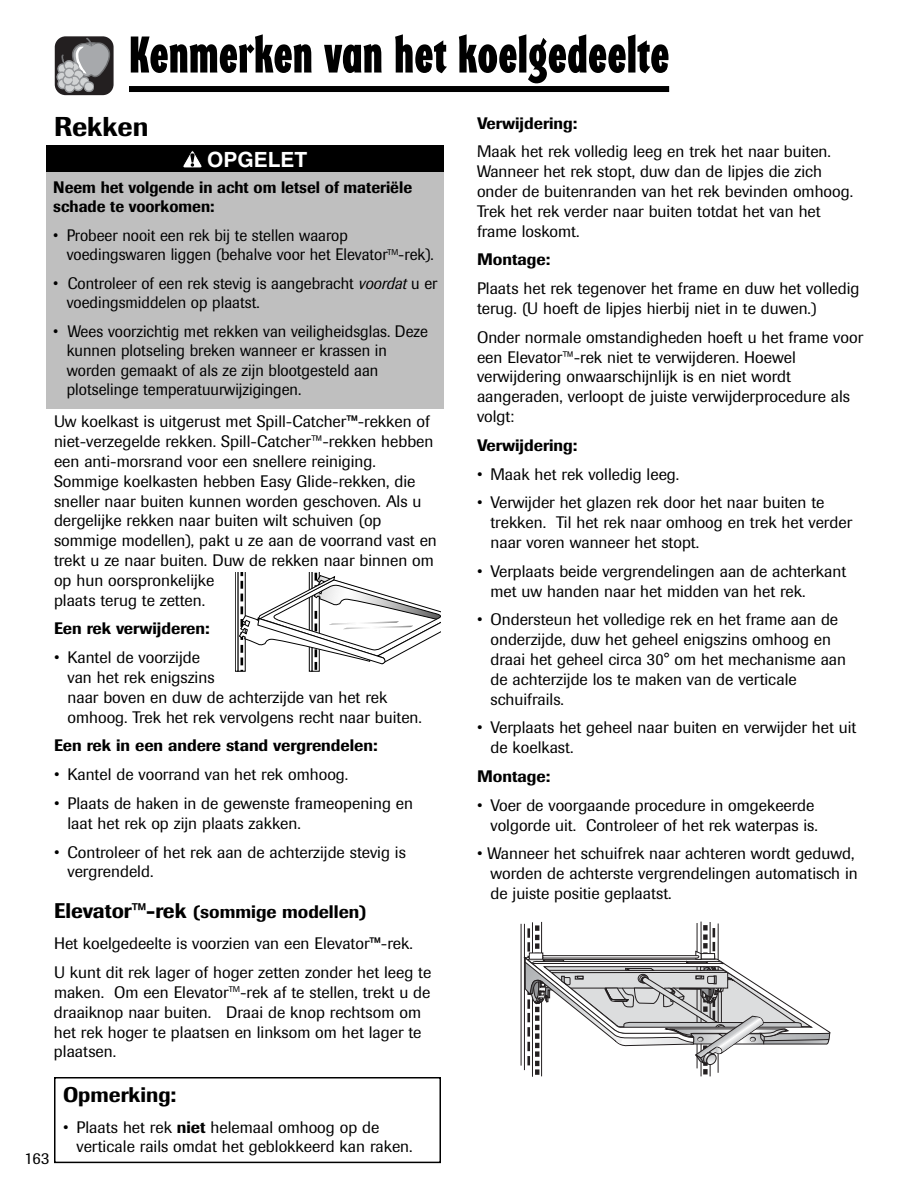
<style>
.page{position:relative;width:918px;height:1188px;background:#fff}
.page>*{position:absolute;margin:0;border:0;box-sizing:border-box;transform-origin:0 0}
.t1{font:54px "Regatta Condensed Plain";color:#000}
.t2{font:500 27px "Imago";color:#000}
.t3{font:500 21px "Imago";color:#000}
.t4{font:700 21px "Helvetica";color:#fff}
.t5{font:500 18px "Imago";color:#000}
.t6{font:16.5px/19.8px "Imago";color:#000}
.t7{font:16.5px/19.5px "Imago";color:#000;scale:.95 1}
.t8{font:500 16.5px "Imago";color:#000}
.t9{font:500 16.5px/19.5px "Imago";color:#000;scale:.95 1}
.s1{font-style:italic}
.s2{font-weight:500}
.s3{font-size:21px}
</style>
<div class="page">
<div style="left:55px;top:36px;width:59px;height:59px;background:#231f20;border-radius:11px"></div>
<svg style="left:56px;top:38px;width:58px;height:56px"></svg>
<div style="left:129px;top:86px;width:540px;height:6px;background:#000"></div>
<div style="left:46px;top:169px;width:398px;height:240px;background:#bfbfbf"></div>
<div style="left:46px;top:145px;width:398px;height:27px;background:#000"></div>
<svg style="left:183px;top:150px;width:19px;height:18px"></svg>
<svg style="left:236px;top:572px;width:205px;height:99px"></svg>
<div style="left:54px;top:1077px;width:387px;height:86px;border:2px solid #000"></div>
<hr style="left:710px;top:922px;width:1px;height:111px;background:#231f20">
<hr style="left:701px;top:922px;width:1px;height:111px;background:#231f20">
<hr style="left:697px;top:923px;width:1px;height:110px;background:#231f20">
<hr style="left:718px;top:924px;width:1px;height:109px;background:#231f20">
<hr style="left:532px;top:922px;width:1px;height:155px;background:#231f20">
<hr style="left:541px;top:922px;width:1px;height:154px;background:#231f20">
<hr style="left:521px;top:924px;width:1px;height:142px;background:#231f20">
<hr style="left:524px;top:924px;width:1px;height:146px;background:#231f20">
<svg style="left:524px;top:925px;width:306px;height:151px"></svg>
<h1 class="t1" style="left:129px;top:33px;width:542px">Kenmerken van het koelgedeelte</h1>
<h2 class="t2" style="left:54px;top:117px;width:96px">Rekken</h2>
<p class="t8" style="left:477px;top:117px;width:102px">Verwijdering:</p>
<p class="t6" style="left:477px;top:143px;width:378px">Maak het rek volledig leeg en trek het naar buiten.<br>Wanneer het rek stopt, duw dan de lipjes die zich onder de buitenranden van het rek bevinden omhoog.<br>Trek het rek verder naar buiten totdat het van het frame loskomt.</p>
<p class="t8" style="left:477px;top:254px;width:75px">Montage:</p>
<p class="t6" style="left:477px;top:280px;width:384px">Plaats het rek tegenover het frame en duw het volledig terug. (U hoeft de lipjes hierbij niet in te duwen.)</p>
<p class="t6" style="left:477px;top:329px;width:388px">Onder normale omstandigheden hoeft u het frame voor een Elevator™-rek niet te verwijderen. Hoewel verwijdering onwaarschijnlijk is en niet wordt aangeraden, verloopt de juiste verwijderprocedure als volgt:</p>
<p class="t8" style="left:477px;top:439px;width:102px">Verwijdering:</p>
<p class="t6" style="left:477px;top:466px;width:204px">• Maak het rek volledig leeg.</p>
<p class="t6" style="left:491px;top:494px;width:363px;text-indent:-14px">• Verwijder het glazen rek door het naar buiten te trekken. Til het rek naar omhoog en trek het verder naar voren wanneer het stopt.</p>
<p class="t6" style="left:491px;top:563px;width:357px;text-indent:-14px">• Verplaats beide vergrendelingen aan de achterkant met uw handen naar het midden van het rek.</p>
<p class="t6" style="left:491px;top:611px;width:357px;text-indent:-14px">• Ondersteun het volledige rek en het frame aan de onderzijde, duw het geheel enigszins omhoog en draai het geheel circa 30° om het mechanisme aan de achterzijde los te maken van de verticale schuifrails.</p>
<p class="t6" style="left:491px;top:719px;width:367px;text-indent:-14px">• Verplaats het geheel naar buiten en verwijder het uit de koelkast.</p>
<p class="t8" style="left:477px;top:770px;width:75px">Montage:</p>
<p class="t6" style="left:477px;top:797px;width:342px;text-align:right">• Voer de voorgaande procedure in omgekeerde volgorde uit. Controleer of het rek waterpas is.</p>
<p class="t6" style="left:491px;top:845px;width:369px;text-indent:-14px">• Wanneer het schuifrek naar achteren wordt geduwd, worden de achterste vergrendelingen automatisch in de juiste positie geplaatst.</p>
<p class="t4" style="left:207px;top:152px;width:102px">OPGELET</p>
<p class="t9" style="left:53px;top:179px;width:379px">Neem het volgende in acht om letsel of materiële schade te voorkomen:</p>
<p class="t7" style="left:67px;top:227px;width:388px;text-indent:-13px">• Probeer nooit een rek bij te stellen waarop voedingswaren liggen (behalve voor het Elevator<sup>TM</sup>-rek).</p>
<p class="t7" style="left:67px;top:275px;width:392px;text-indent:-13px">• Controleer of een rek stevig is aangebracht <span class="s1">voordat</span> u er voedingsmiddelen op plaatst.</p>
<p class="t7" style="left:67px;top:323px;width:382px;text-indent:-14px">• Wees voorzichtig met rekken van veiligheidsglas. Deze kunnen plotseling breken wanneer er krassen in worden gemaakt of als ze zijn blootgesteld aan plotselinge temperatuurwijzigingen.</p>
<p class="t6" style="left:54px;top:413px;width:384px">Uw koelkast is uitgerust met Spill-Catcher<span class="s2">™</span>-rekken of niet-verzegelde rekken. Spill-Catcher™-rekken hebben een anti-morsrand voor een snellere reiniging.<br>Sommige koelkasten hebben Easy Glide-rekken, die sneller naar buiten kunnen worden geschoven. Als u dergelijke rekken naar buiten wilt schuiven (op sommige modellen), pakt u ze aan de voorrand vast en trekt u ze naar buiten. Duw de rekken naar binnen om op hun oorspronkelijke<br>plaats terug te zetten.</p>
<p class="t8" style="left:54px;top:623px;width:157px">Een rek verwijderen:</p>
<p class="t6" style="left:68px;top:649px;width:356px;text-indent:-14px">• Kantel de voorzijde<br>van het rek enigszins<br>naar boven en duw de achterzijde van het rek omhoog. Trek het rek vervolgens recht naar buiten.</p>
<p class="t8" style="left:54px;top:740px;width:325px">Een rek in een andere stand vergrendelen:</p>
<p class="t6" style="left:54px;top:766px;width:296px">• Kantel de voorrand van het rek omhoog.</p>
<p class="t6" style="left:68px;top:795px;width:347px;text-indent:-14px">• Plaats de haken in de gewenste frameopening en laat het rek op zijn plaats zakken.</p>
<p class="t6" style="left:68px;top:844px;width:340px;text-indent:-14px">• Controleer of het rek aan de achterzijde stevig is vergrendeld.</p>
<p class="t5" style="left:54px;top:906px;width:314px"><span class="s3">Elevator™-rek</span> (sommige modellen)</p>
<p class="t6" style="left:54px;top:931px;width:379px;line-height:28.8px">Het koelgedeelte is voorzien van een Elevator<span class="s2">™</span>-rek.<br>U kunt dit rek lager of hoger zetten zonder het leeg te</p>
<p class="t6" style="left:54px;top:984px;width:378px">maken. Om een Elevator<sup>TM</sup>-rek af te stellen, trekt u de draaiknop naar buiten. Draai de knop rechtsom om het rek hoger te plaatsen en linksom om het lager te plaatsen.</p>
<p class="t6" style="left:24px;top:1150px;width:27px">163</p>
<p class="t3" style="left:63px;top:1087px;width:115px">Opmerking:</p>
<p class="t6" style="left:77px;top:1119px;width:338px;text-indent:-14px">• Plaats het rek <span class="s2">niet</span> helemaal omhoog op de verticale rails omdat het geblokkeerd kan raken.</p>
</div>
